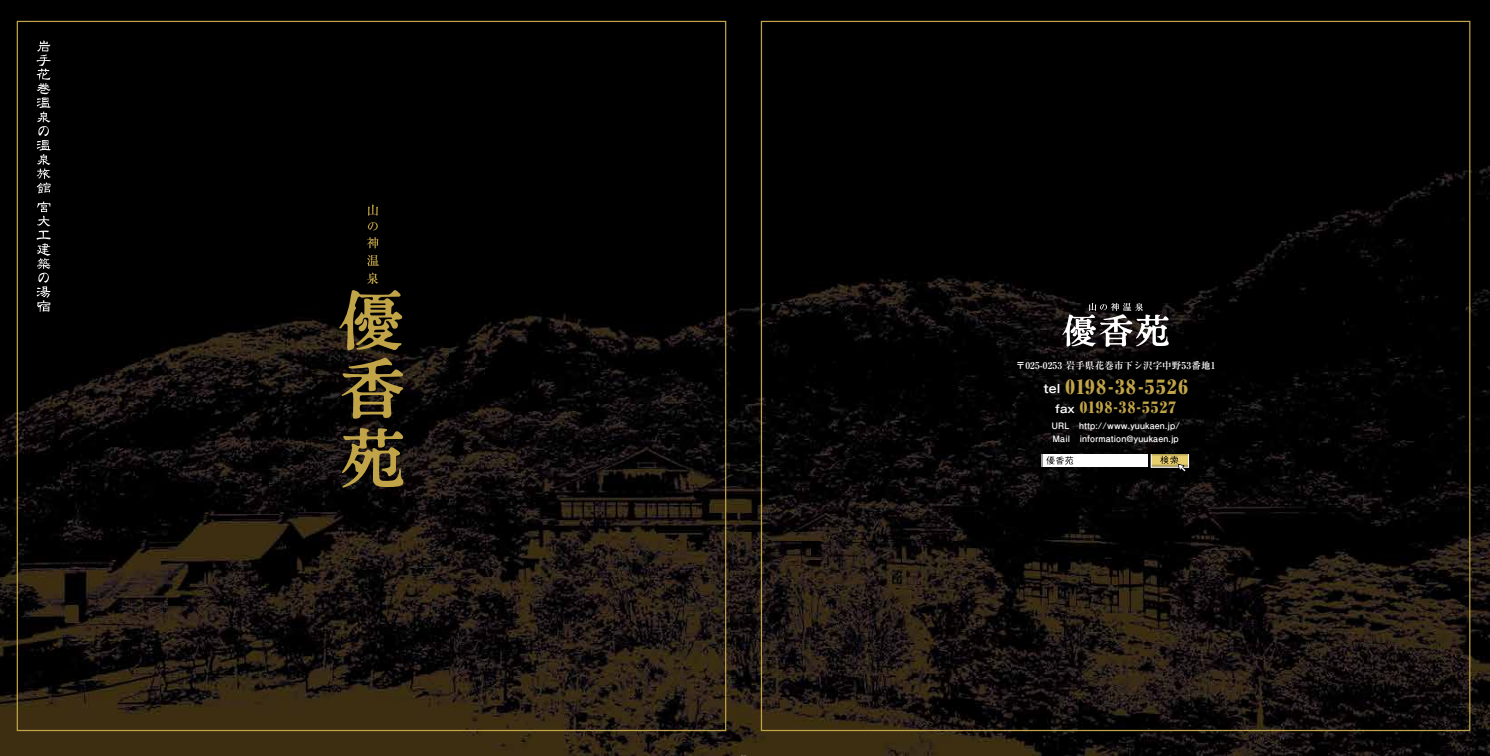
<style>
.page{position:relative;width:1490px;height:756px;background:#fff}
.page>*{position:absolute;margin:0;border:0;box-sizing:border-box;transform-origin:0 0}
.t1{font:900 18.88px "Ryumin Pro";letter-spacing:.09em;color:#c0a447}
.t2{font:900 15px "Ryumin Pro";letter-spacing:.09em;color:#c0a447}
.t3{font:700 11.5px "Gothic MB101 Pr 5 De";color:#fff}
.t4{font:700 10.62px "Gothic MB101 Pr 5 De";color:#fff}
.t5{font:700 9.5px "Ryumin Pro";letter-spacing:.02em;color:#fff}
.t6{font:700 8.88px "Futo Go B101 Pro";letter-spacing:.02em;color:#fff}
</style>
<div class="page">
<img style="left:0;top:0;width:1490px;height:755px">
<svg style="left:1062px;top:303px;width:107px;height:43px"></svg>
<svg style="left:341px;top:428px;width:63px;height:60px;background:#594c25"></svg>
<svg style="left:341px;top:357px;width:63px;height:61px;background:#4d411f"></svg>
<svg style="left:368px;top:204px;width:10px;height:11px"></svg>
<svg style="left:368px;top:222px;width:10px;height:8px"></svg>
<svg style="left:367px;top:237px;width:12px;height:11px"></svg>
<svg style="left:367px;top:255px;width:12px;height:11px"></svg>
<svg style="left:339px;top:272px;width:64px;height:78px;background:#493e1b"></svg>
<div style="left:1042px;top:454px;width:106px;height:13px;background:#fff"></div>
<svg style="left:1042px;top:454px;width:31px;height:13px"></svg>
<svg style="left:1151px;top:454px;width:38px;height:19px"></svg>
<svg style="left:37px;top:40px;width:14px;height:272px;background:#3d3d3d"></svg>
<svg style="left:0;top:0;width:2px;height:6px"></svg>
<svg style="left:0;top:745px;width:2px;height:11px"></svg>
<svg style="left:1485px;top:0;width:5px;height:6px"></svg>
<svg style="left:1485px;top:745px;width:5px;height:11px"></svg>
<p class="t5" style="left:1016px;top:358px;width:201px">〒025-0253 岩手県花巻市下シ沢字中野53番地1</p>
<h1 class="t1" style="left:1065px;top:371px;width:124px">0198-38-5526</h1>
<p class="t3" style="left:1043px;top:379px;width:19px">tel</p>
<h2 class="t2" style="left:1080px;top:395px;width:98px">0198-38-5527</h2>
<p class="t4" style="left:1055px;top:400px;width:21px">fax</p>
<p class="t6" style="left:1051px;top:419px;width:20px">URL</p>
<p class="t6" style="left:1052px;top:431px;width:19px">Mail</p>
<p class="t6" style="left:1079px;top:419px;width:102px">http://www.yuukaen j p. /</p>
<p class="t6" style="left:1080px;top:431px;width:101px">information@yuukaen j p.</p>
</div>
